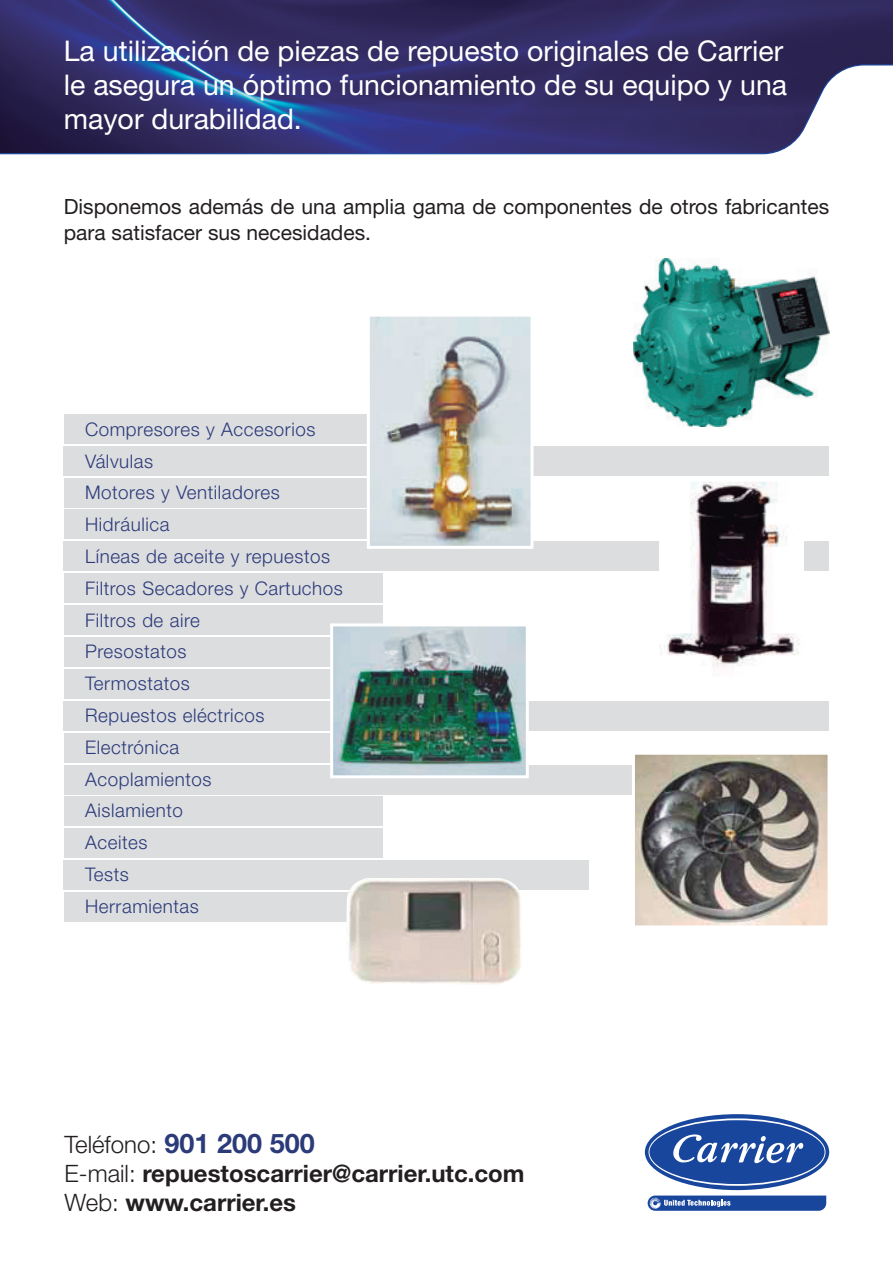
<style>
.page{position:relative;width:893px;height:1263px;background:#fff}
.page>*{position:absolute;margin:0;border:0;box-sizing:border-box;transform-origin:0 0}
.t1{font:28.5px "Helvetica Neue LT Std";color:#fff}
.t2{font:700 24px "Helvetica Neue LT Std";color:#231f20}
.t3{font:300 24px "Helvetica Neue LT Std";color:#231f20}
.t4{font:21px/25.2px "Helvetica Neue LT Std";color:#231f20}
.t5{font:300 18.75px "Helvetica Neue LT Std";letter-spacing:.03em;color:#2b3a79}
.s1{font-weight:700;font-size:27px;color:#2b3a79}
.s2{font-weight:300}
</style>
<div class="page">
<div style="left:64px;top:541px;width:765px;height:30px;background:#dcdddf"></div>
<img style="left:659px;top:475px;width:145px;height:192px">
<div style="left:64px;top:414px;width:319px;height:30px;background:#dcdddf"></div>
<div style="left:64px;top:446px;width:765px;height:29px;background:#dcdddf"></div>
<div style="left:64px;top:478px;width:319px;height:29px;background:#dcdddf"></div>
<div style="left:64px;top:509px;width:319px;height:30px;background:#dcdddf"></div>
<div style="left:64px;top:573px;width:319px;height:30px;background:#dcdddf"></div>
<div style="left:64px;top:605px;width:319px;height:30px;background:#dcdddf"></div>
<div style="left:64px;top:637px;width:319px;height:30px;background:#dcdddf"></div>
<div style="left:64px;top:669px;width:319px;height:30px;background:#dcdddf"></div>
<div style="left:64px;top:701px;width:765px;height:30px;background:#dcdddf"></div>
<div style="left:64px;top:733px;width:319px;height:29px;background:#dcdddf"></div>
<div style="left:64px;top:765px;width:652px;height:29px;background:#dcdddf"></div>
<div style="left:64px;top:796px;width:319px;height:30px;background:#dcdddf"></div>
<div style="left:64px;top:828px;width:319px;height:30px;background:#dcdddf"></div>
<div style="left:64px;top:860px;width:525px;height:30px;background:#dcdddf"></div>
<div style="left:64px;top:892px;width:319px;height:30px;background:#dcdddf"></div>
<svg style="left:0;top:0;width:893px;height:155px;background:#3c3970"></svg>
<svg style="left:645px;top:1114px;width:184px;height:76px;background:#234fa1"></svg>
<svg style="left:648px;top:1118px;width:177px;height:68px"></svg>
<div style="left:649px;top:1120px;width:176px;height:64px;background:#18469d;border-radius:50%"></div>
<svg style="left:673px;top:1134px;width:130px;height:29px"></svg>
<svg style="left:648px;top:1195px;width:178px;height:16px;background:#3b62ac"></svg>
<img style="left:633px;top:258px;width:196px;height:169px">
<img style="left:371px;top:318px;width:158px;height:227px">
<div style="left:367px;top:314px;width:166px;height:235px;border:3px solid #fff"></div>
<img style="left:636px;top:756px;width:190px;height:168px">
<div style="left:632px;top:752px;width:198px;height:176px;border:3px solid #fff"></div>
<img style="left:334px;top:627px;width:191px;height:147px">
<div style="left:330px;top:623px;width:199px;height:155px;border:3px solid #fff"></div>
<img style="left:346px;top:878px;width:175px;height:107px">
<p class="t1" style="left:64px;top:33px;width:721px">La utilización de piezas de repuesto originales de Carrier</p>
<p class="t1" style="left:64px;top:68px;width:725px">le asegura un óptimo funcionamiento de su equipo y una</p>
<p class="t1" style="left:64px;top:102px;width:240px">mayor durabilidad.</p>
<p class="t4" style="left:64px;top:194px;width:767px">Disponemos además de una amplia gama de componentes de otros fabricantes para satisfacer sus necesidades.</p>
<p class="t5" style="left:85px;top:418px;width:232px">Compresores y Accesorios</p>
<p class="t5" style="left:85px;top:449px;width:70px">Válvulas</p>
<p class="t5" style="left:85px;top:481px;width:196px">Motores y Ventiladores</p>
<p class="t5" style="left:85px;top:513px;width:86px">Hidráulica</p>
<p class="t5" style="left:85px;top:545px;width:247px">Líneas de aceite y repuestos</p>
<p class="t5" style="left:85px;top:577px;width:259px">Filtros Secadores y Cartuchos</p>
<p class="t5" style="left:85px;top:608px;width:116px">Filtros de aire</p>
<p class="t5" style="left:85px;top:640px;width:103px">Presostatos</p>
<p class="t5" style="left:85px;top:672px;width:106px">Termostatos</p>
<p class="t5" style="left:85px;top:704px;width:181px">Repuestos eléctricos</p>
<p class="t5" style="left:85px;top:736px;width:96px">Electrónica</p>
<p class="t5" style="left:85px;top:767px;width:128px">Acoplamientos</p>
<p class="t5" style="left:85px;top:799px;width:99px">Aislamiento</p>
<p class="t5" style="left:85px;top:831px;width:64px">Aceites</p>
<p class="t5" style="left:85px;top:863px;width:45px">Tests</p>
<p class="t5" style="left:85px;top:895px;width:115px">Herramientas</p>
<p class="t3" style="left:65px;top:1130px;width:252px">Teléfono: <span class="s1">901 200 500</span></p>
<p class="t2" style="left:65px;top:1158px;width:462px"><span class="s2">E-mail:</span> repuestoscarrier@carrier.utc.com</p>
<p class="t2" style="left:65px;top:1187px;width:233px"><span class="s2">Web:</span> www.carrier.es</p>
</div>
